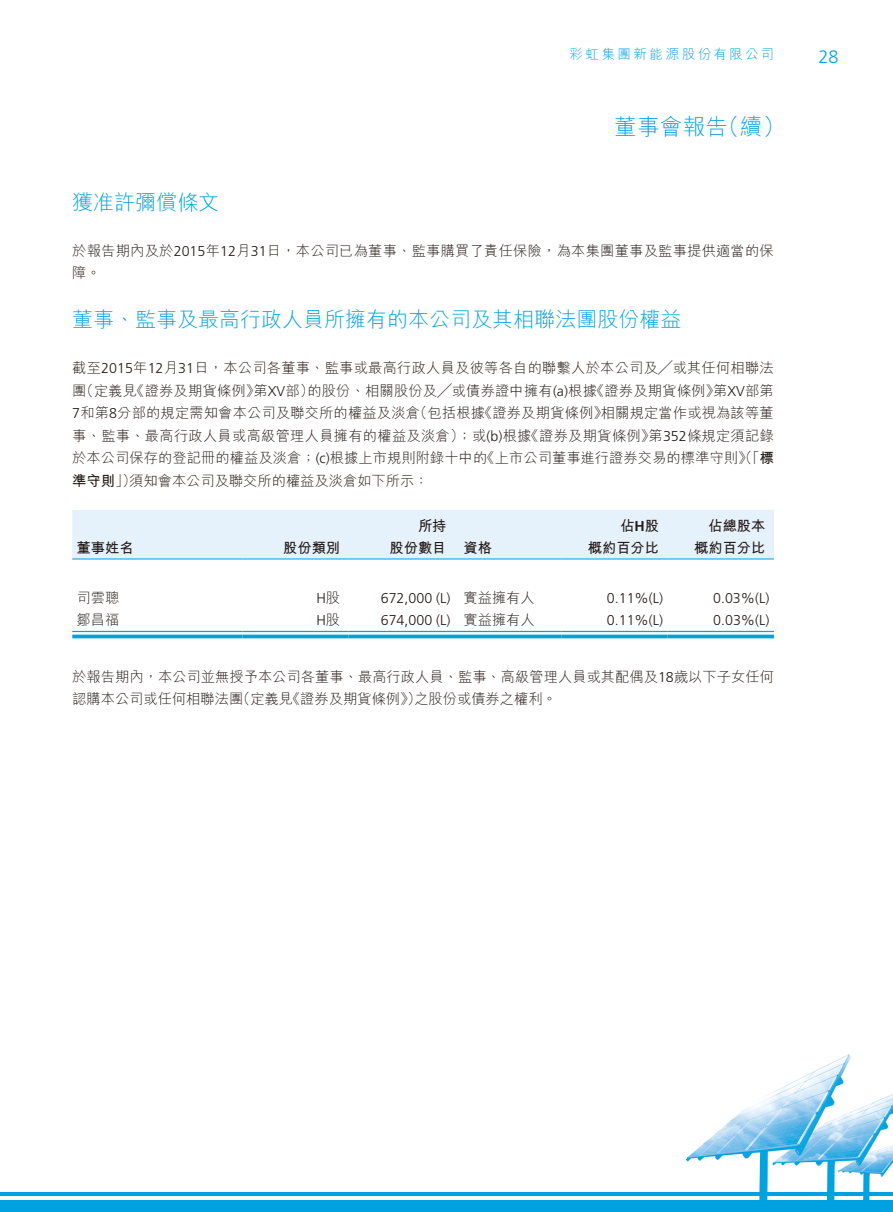
<style>
.page{position:relative;width:893px;height:1212px;background:#fff}
.page>*{position:absolute;margin:0;border:0;box-sizing:border-box;transform-origin:0 0}
.t1{font:300 22.5px "M Hei HK";letter-spacing:.015em;color:#00a1e0}
.t2{font:300 21px "M Hei HK";color:#00a1e0}
.t3{font:300 18px "Frutiger LT Std";color:#00a1e0}
.t4{font:300 14.25px/22.5px "M Hei HK";letter-spacing:.01em;color:#231916}
.t5{font:300 14.25px "Frutiger LT Std";color:#231916}
.t6{font:700 14.25px/22.5px "M Hei HK";color:#231916;text-align:right}
.t7{font:300 13.5px "M Hei HK";letter-spacing:.18em;color:#00a1e0}
.s1{font-family:"Frutiger LT Std"}
.s2{font-weight:700}
.s3{font-weight:300}
.s4{font-family:"M Hei HK"}
</style>
<div class="page">
<img style="left:686px;top:1054px;width:207px;height:146px">
<div style="left:0;top:1200px;width:893px;height:12px;background:#00a1e0"></div>
<hr style="left:0;top:1192px;width:893px;height:4px;background:#00a1e0">
<div style="left:72px;top:510px;width:702px;height:49px;background:#e6f2fb"></div>
<hr style="left:72px;top:559px;width:170px;height:1px;background:#00a1e0">
<hr style="left:242px;top:559px;width:107px;height:1px;background:#00a1e0">
<hr style="left:349px;top:559px;width:106px;height:1px;background:#00a1e0">
<hr style="left:455px;top:559px;width:106px;height:1px;background:#00a1e0">
<hr style="left:561px;top:559px;width:107px;height:1px;background:#00a1e0">
<hr style="left:668px;top:559px;width:106px;height:1px;background:#00a1e0">
<hr style="left:72px;top:631px;width:170px;height:1px;background:#00a1e0">
<hr style="left:72px;top:635px;width:170px;height:3px;background:#00a1e0">
<hr style="left:242px;top:631px;width:107px;height:1px;background:#00a1e0">
<hr style="left:242px;top:635px;width:107px;height:3px;background:#00a1e0">
<hr style="left:349px;top:631px;width:106px;height:1px;background:#00a1e0">
<hr style="left:349px;top:635px;width:106px;height:3px;background:#00a1e0">
<hr style="left:455px;top:631px;width:106px;height:1px;background:#00a1e0">
<hr style="left:455px;top:635px;width:106px;height:3px;background:#00a1e0">
<hr style="left:561px;top:631px;width:107px;height:1px;background:#00a1e0">
<hr style="left:561px;top:635px;width:107px;height:3px;background:#00a1e0">
<hr style="left:668px;top:631px;width:106px;height:1px;background:#00a1e0">
<hr style="left:668px;top:635px;width:106px;height:3px;background:#00a1e0">
<p class="t7" style="left:570px;top:47px;width:206px">彩虹集團新能源股份有限公司</p>
<h1 class="t1" style="left:717px;top:115px;width:70px">（續(</h1>
<h1 class="t1" style="left:614px;top:115px;width:115px">董事會報告</h1>
<h2 class="t2" style="left:72px;top:192px;width:148px">獲准許彌償條文</h2>
<p class="t4" style="left:72px;top:239px;width:703px">於報告期內及於<span class="s1">2015</span>年<span class="s1">12</span>月<span class="s1">31</span>日，本公司已為董事、監事購買了責任保險，為本集團董事及監事提供適當的保障。</p>
<h2 class="t2" style="left:72px;top:309px;width:610px">董事、監事及最高行政人員所擁有的本公司及其相聯法團股份權益</h2>
<p class="t4" style="left:72px;top:356px;width:703px;text-align:right">截至<span class="s1">2015</span>年<span class="s1">12</span>月<span class="s1">31</span>日，本公司各董事、監事或最高行政人員及彼等各自的聯繫人於本公司及╱或其任何相聯法第<span class="s1">XV</span>部第</p>
<p class="t4" style="left:307px;top:379px;width:291px">的股份、相關股份及╱或債券證中擁有 <span class="s1">)a(</span> 根據</p>
<p class="t4" style="left:72px;top:379px;width:66px">（團定義見</p>
<p class="t4" style="left:253px;top:379px;width:62px">第<span class="s1">XV</span>部）</p>
<p class="t4" style="left:130px;top:379px;width:131px">《證券及期貨條例》</p>
<p class="t4" style="left:590px;top:379px;width:131px">《證券及期貨條例》</p>
<p class="t4" style="left:413px;top:401px;width:73px">（包括根據</p>
<p class="t4" style="left:72px;top:401px;width:349px"><span class="s1">7</span>和第<span class="s1">8</span>分部的規定需知會本公司及聯交所的權益及淡倉</p>
<p class="t4" style="left:478px;top:401px;width:131px">《證券及期貨條例》</p>
<p class="t4" style="left:601px;top:401px;width:174px">相關規定當作或視為該等董</p>
<p class="t4" style="left:480px;top:424px;width:295px;text-indent:-408px">事、監事、最高行政人員或高級管理人員擁有的權益及淡倉）；或 <span class="s1">)b(</span> 根據<br>《上市公司董事進行證券交易的標準守則》（「<span class="s2">標</span></p>
<p class="t4" style="left:525px;top:424px;width:251px">《證券及期貨條例第》 <span class="s1">352</span>條規定須記錄</p>
<p class="t4" style="left:72px;top:446px;width:417px;text-align:center">於本公司保存的登記冊的權益及淡倉；<span class="s1">( )c</span> 根據上市規則附錄十中的須知會本公司及聯交所的權益及淡倉如下所示：</p>
<p class="t6" style="left:72px;top:468px;width:66px">準守則<span class="s3">」）</span></p>
<p class="t6" style="left:77px;top:535px;width:58px">董事姓名</p>
<p class="t4" style="left:77px;top:586px;width:44px">司雲聰</p>
<p class="t6" style="left:283px;top:535px;width:58px">股份類別</p>
<p class="t5" style="left:316px;top:589px;width:25px">H<span class="s4">股</span></p>
<p class="t6" style="left:418px;top:513px;width:30px">所持</p>
<p class="t6" style="left:389px;top:535px;width:58px">股份數目</p>
<p class="t5" style="left:381px;top:589px;width:71px">672,000 )L(</p>
<p class="t6" style="left:463px;top:535px;width:30px">資格</p>
<p class="t4" style="left:463px;top:586px;width:73px">實益擁有人</p>
<p class="t6" style="left:588px;top:513px;width:73px">佔<span class="s1">H</span>股<br>概約百分比</p>
<p class="t6" style="left:694px;top:513px;width:73px">佔總股本概約百分比</p>
<p class="t5" style="left:713px;top:589px;width:58px">0.03% (L(</p>
<p class="t5" style="left:607px;top:589px;width:58px">0.11% )L(</p>
<p class="t4" style="left:77px;top:608px;width:44px">鄒昌福</p>
<p class="t5" style="left:316px;top:612px;width:25px">H<span class="s4">股</span></p>
<p class="t5" style="left:381px;top:612px;width:71px">674,000 )L(</p>
<p class="t4" style="left:464px;top:608px;width:73px">實益擁有人</p>
<p class="t5" style="left:607px;top:612px;width:58px">0.11% )L(</p>
<p class="t5" style="left:713px;top:612px;width:58px">0.03% (L(</p>
<p class="t4" style="left:414px;top:665px;width:361px;text-indent:-342px">於報告期內，本公司並無授予本公司各董事、最高行政人員、監事、高級管理人員或其配偶及<span class="s1">18</span>歲以下子女任何之股份或債券之權利。</p>
<p class="t4" style="left:236px;top:687px;width:58px">（定義見</p>
<p class="t4" style="left:286px;top:687px;width:137px">《證券及期貨條例》）</p>
<p class="t4" style="left:72px;top:687px;width:172px">認購本公司或任何相聯法團</p>
<p class="t3" style="left:818px;top:46px;width:22px">28</p>
</div>
